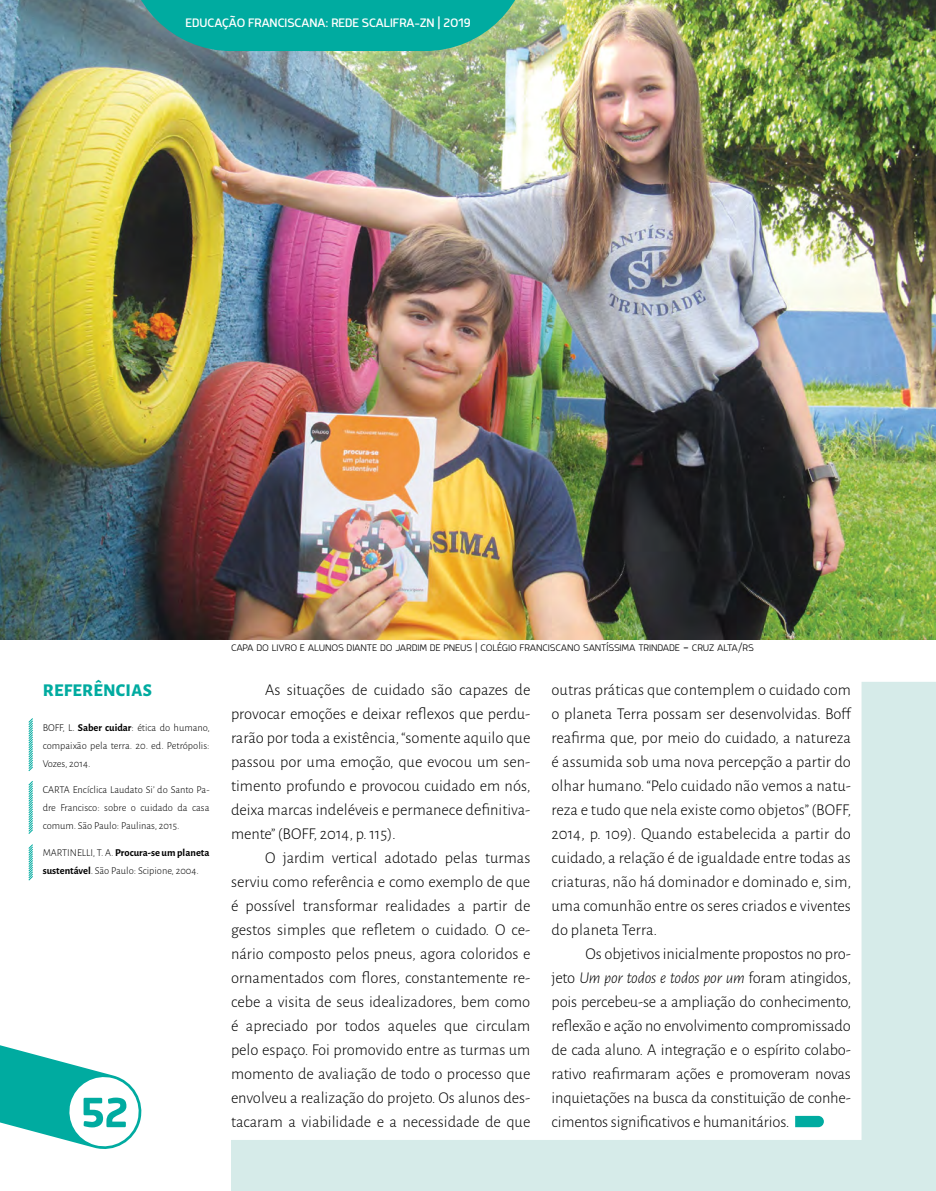
<style>
.page{position:relative;width:936px;height:1191px;background:#fff}
.page>*{position:absolute;margin:0;border:0;box-sizing:border-box;transform-origin:0 0}
.t1{font:700 51.75px "Mairy";color:#00aba0}
.t2{font:800 18px "Alegreya Sans";letter-spacing:.015em;color:#00aba0}
.t3{font:300 16.5px/24px "Alegreya Sans";color:#000;text-align:justify}
.t4{font:15px "Mairy";color:#fff}
.t5{font:200 11.55px "Mairy";letter-spacing:-.015em;color:#000}
.t6{font:300 10.5px/18px "Alegreya Sans";color:#000;text-align:justify}
.s1{font-weight:700}
.s2{font-size:12px}
.s3{font-size:16.5px}
.s4{font-style:italic}
</style>
<div class="page">
<svg style="left:231px;top:682px;width:704px;height:509px"></svg>
<img style="left:0;top:0;width:935px;height:639px">
<svg style="left:0;top:1045px;width:142px;height:104px"></svg>
<svg style="left:126px;top:0;width:404px;height:51px;background:#1ba799"></svg>
<svg style="left:795px;top:1115px;width:28px;height:12px"></svg>
<svg style="left:28px;top:718px;width:5px;height:54px"></svg>
<svg style="left:28px;top:781px;width:5px;height:53px"></svg>
<svg style="left:28px;top:844px;width:5px;height:37px"></svg>
<p class="t4" style="left:185px;top:14px;width:286px">EDUCAÇÃO FRANCISCANA: REDE SCALIFRA-ZN | 2019</p>
<p class="t2" style="left:43px;top:677px;width:110px">REFERÊNCIAS</p>
<p class="t6" style="left:43px;top:718px;width:168px">BOFF, L. <span class="s1">Saber cuidar</span>: ética do humano, compaixão pela terra. 20. ed. Petrópolis:<br>Vozes, 2014.</p>
<p class="t6" style="left:43px;top:780px;width:168px">CARTA Encíclica Laudato Si’ do Santo Pa&shy;dre Francisco: sobre o cuidado da casa comum. São Paulo: Paulinas, 2015.</p>
<p class="t6" style="left:43px;top:843px;width:168px">MARTINELLI, T. A. <span class="s1">Procura-se um planeta sustentável</span>. São Paulo: Scipione, 2004.</p>
<h1 class="t1" style="left:81px;top:1081px;width:49px">52</h1>
<p class="t5" style="left:231px;top:641px;width:524px">capa do livro e alunos diante do jardim de pneus <span class="s2">|</span> colégio franciscano santíssima trindade <span class="s3">–</span> cruz alta<span class="s2">/</span>rs</p>
<p class="t3" style="left:231px;top:677px;width:301px;text-indent:34px">As situações de cuidado são capazes de provocar emoções e deixar reflexos que perdu&shy;rarão por toda a existência, “somente aquilo que passou por uma emoção, que evocou um sen&shy;timento profundo e provocou cuidado em nós, deixa marcas indeléveis e permanece definitiva&shy;mente” (BOFF, 2014, p. 115).</p>
<p class="t3" style="left:231px;top:845px;width:301px;text-indent:34px">O jardim vertical adotado pelas turmas serviu como referência e como exemplo de que é possível transformar realidades a partir de gestos simples que refletem o cuidado. O ce&shy;nário composto pelos pneus, agora coloridos e ornamentados com flores, constantemente re&shy;cebe a visita de seus idealizadores, bem como é apreciado por todos aqueles que circulam pelo espaço. Foi promovido entre as turmas um momento de avaliação de todo o processo que envolveu a realização do projeto. Os alunos des&shy;tacaram a viabilidade e a necessidade de que</p>
<p class="t3" style="left:551px;top:677px;width:301px">outras práticas que contemplem o cuidado com o planeta Terra possam ser desenvolvidas. Boff reafirma que, por meio do cuidado, a natureza é assumida sob uma nova percepção a partir do olhar humano. “Pelo cuidado não vemos a natu&shy;reza e tudo que nela existe como objetos” (BOFF, 2014, p. 109). Quando estabelecida a partir do cuidado, a relação é de igualdade entre todas as criaturas, não há dominador e dominado e, sim, uma comunhão entre os seres criados e viventes do planeta Terra.</p>
<p class="t3" style="left:551px;top:941px;width:301px;text-indent:34px">Os objetivos inicialmente propostos no pro&shy;jeto <span class="s4">Um por todos e todos por um</span> foram atingidos, pois percebeu-se a ampliação do conhecimento, reflexão e ação no envolvimento compromissado de cada aluno. A integração e o espírito colabo&shy;rativo reafirmaram ações e promoveram novas inquietações na busca da constituição de conhe&shy;cimentos significativos e humanitários.</p>
</div>
